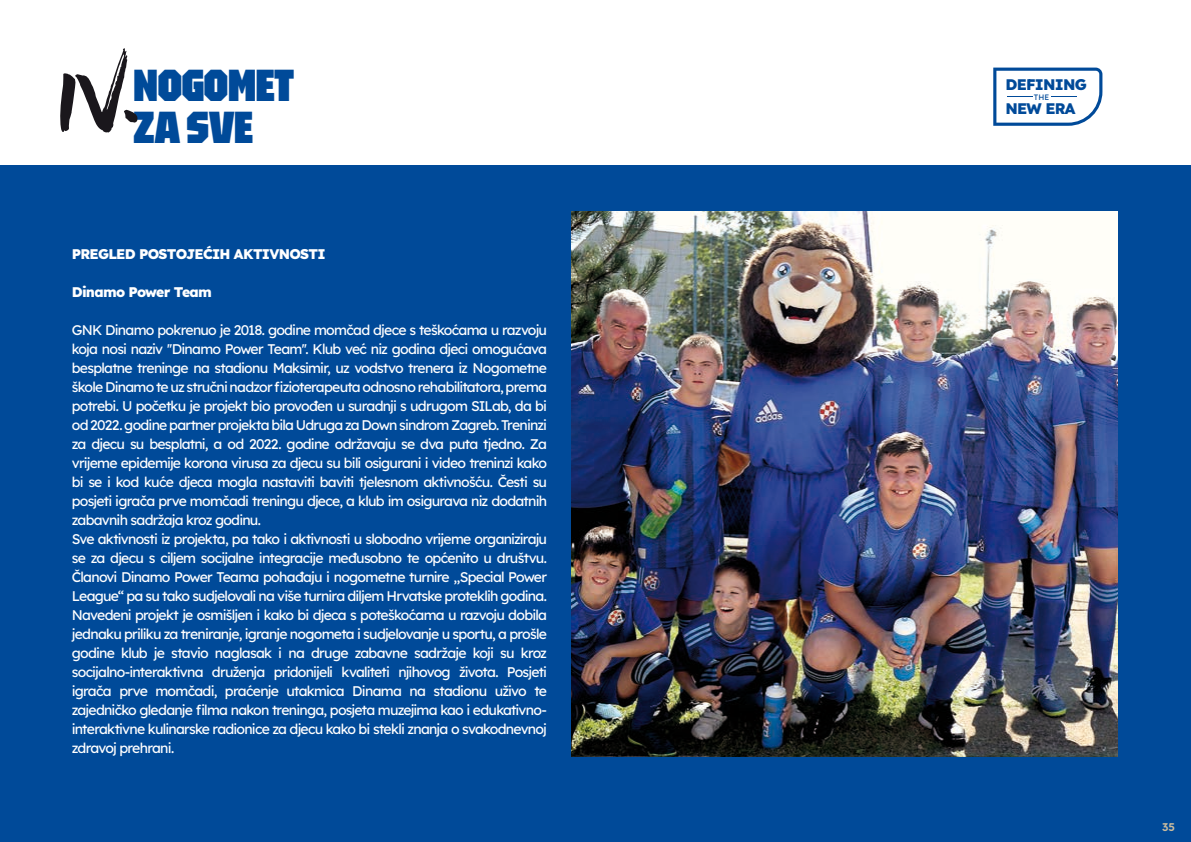
<style>
.page{position:relative;width:1191px;height:842px;background:#fff}
.page>*{position:absolute;margin:0;border:0;box-sizing:border-box;transform-origin:0 0}
.t1{font:900 44.7px "Tektur Condensed";letter-spacing:-.02em;color:#004a99}
.t2{font:800 15.3px "Lexend";letter-spacing:-.05em;color:#004a99}
.t3{font:14px/19px "Lexend";letter-spacing:-.055em;color:#fff}
.t4{font:800 14px "Lexend";letter-spacing:-.055em;color:#fff}
.t5{font:600 11.1px "Lexend";color:#cbbc9e}
.t6{font:7.8px "Lexend";color:#004a99}
</style>
<div class="page">
<div style="left:0;top:165px;width:1191px;height:677px;background:#004a99"></div>
<img style="left:572px;top:212px;width:545px;height:545px">
<svg style="left:993px;top:68px;width:109px;height:58px"></svg>
<h1 class="t1" style="left:133px;top:57px;width:163px">NOGOMET</h1>
<h1 class="t1" style="left:133px;top:99px;width:122px">ZA SVE</h1>
<p class="t4" style="left:72px;top:243px;width:255px">PREGLED POSTOJEĆIH AKTIVNOSTI</p>
<p class="t4" style="left:72px;top:281px;width:142px">Dinamo Power Team</p>
<p class="t3" style="left:72px;top:320px;width:477px">GNK Dinamo pokrenuo je 2018. godine momčad djece s teškoćama u razvoju koja nosi naziv ''Dinamo Power Team''. Klub već niz godina djeci omogućava besplatne treninge na stadionu Maksimir, uz vodstvo trenera iz Nogometne škole Dinamo te uz stručni nadzor fizioterapeuta odnosno rehabilitatora, prema potrebi. U početku je projekt bio provođen u suradnji s udrugom SILab, da bi od 2022. godine partner projekta bila Udruga za Down sindrom Zagreb. Treninzi za djecu su besplatni, a od 2022. godine održavaju se dva puta tjedno. Za vrijeme epidemije korona virusa za djecu su bili osigurani i video treninzi kako bi se i kod kuće djeca mogla nastaviti baviti tjelesnom aktivnošću. Česti su posjeti igrača prve momčadi treningu djece, a klub im osigurava niz dodatnih zabavnih sadržaja kroz godinu.<br>Sve aktivnosti iz projekta, pa tako i aktivnosti u slobodno vrijeme organiziraju se za djecu s ciljem socijalne integracije međusobno te općenito u društvu.<br>Članovi Dinamo Power Teama pohađaju i nogometne turnire „Special Power League“ pa su tako sudjelovali na više turnira diljem Hrvatske proteklih godina.<br>Navedeni projekt je osmišljen i kako bi djeca s poteškoćama u razvoju dobila jednaku priliku za treniranje, igranje nogometa i sudjelovanje u sportu, a prošle godine klub je stavio naglasak i na druge zabavne sadržaje koji su kroz socijalno-interaktivna druženja pridonijeli kvaliteti njihovog života. Posjeti igrača prve momčadi, praćenje utakmica Dinama na stadionu uživo te zajedničko gledanje filma nakon treninga, posjeta muzejima kao i edukativno&shy;interaktivne kulinarske radionice za djecu kako bi stekli znanja o svakodnevnoj zdravoj prehrani.</p>
<p class="t2" style="left:1005px;top:72px;width:83px">DEFINING</p>
<p class="t6" style="left:1034px;top:91px;width:17px">THE</p>
<p class="t2" style="left:1005px;top:96px;width:71px">NEW ERA</p>
<p class="t5" style="left:1162px;top:819px;width:14px">35</p>
</div>
